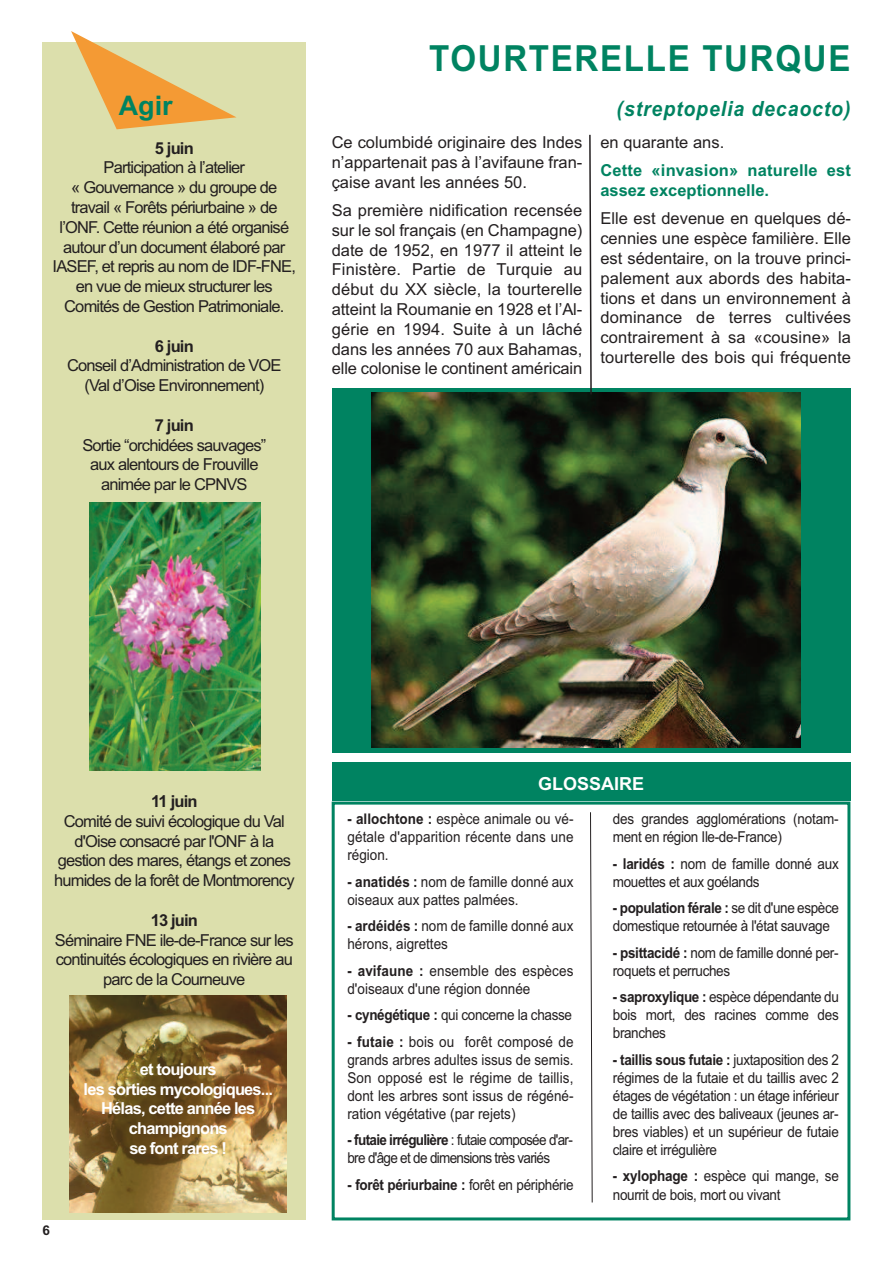
<style>
.page{position:relative;width:893px;height:1263px;background:#fff}
.page>*{position:absolute;margin:0;border:0;box-sizing:border-box;transform-origin:0 0}
.t1{font:700 36px "Arial";letter-spacing:.05em;color:#008361;scale:.92 1}
.t2{font:700 27px "Arial";color:#008361}
.t3{font:italic 700 21px "Arial";letter-spacing:.05em;color:#008361;scale:.92 1}
.t4{font:700 18px "Arial";color:#fff}
.t5{font:16.5px/19.8px "Arial";letter-spacing:-.05em;color:#231f20;text-align:center}
.t6{font:700 16.5px/19.8px "Arial";letter-spacing:-.05em;color:#fff;text-align:center}
.t7{font:700 16.5px/19.8px "Arial";letter-spacing:.01em;color:#008361}
.t8{font:700 16.5px "Arial";letter-spacing:-.05em;color:#231f20}
.t9{font:16.5px "Arial";color:#231f20}
.t10{font:15px/18px "Arial";letter-spacing:-.015em;color:#231f20;scale:.9 1}
.t11{font:15px/18px "Arial";letter-spacing:-.05em;color:#231f20;scale:.9 1}
.t12{font:700 15px "Arial";letter-spacing:-.025em;color:#231f20;scale:.9 1}
.t13{font:700 13.5px "Arial";color:#231f20}
.s1{font-weight:700}
.s2{font-weight:400}
</style>
<div class="page">
<div style="left:43px;top:43px;width:263px;height:1177px;background:#dcdfac"></div>
<img style="left:69px;top:995px;width:218px;height:218px">
<div style="left:332px;top:388px;width:518px;height:365px;background:#008361"></div>
<img style="left:371px;top:392px;width:430px;height:355px">
<div style="left:332px;top:762px;width:518px;height:39px;background:#008361"></div>
<svg style="left:71px;top:31px;width:165px;height:98px"></svg>
<svg style="left:588px;top:134px;width:5px;height:262px"></svg>
<img style="left:89px;top:502px;width:171px;height:268px">
<div style="left:332px;top:801px;width:518px;height:419px;border:3px solid #008361"></div>
<hr style="left:335px;top:1205px;width:505px;height:2px;background:#fff">
<svg style="left:590px;top:812px;width:2px;height:391px"></svg>
<h2 class="t2" style="left:119px;top:89px;width:56px">Agir</h2>
<p class="t8" style="left:155px;top:138px;width:40px">5 juin</p>
<p class="t5" style="left:53px;top:158px;width:245px">Participation à l’atelier<br>« Gouvernance » du groupe de travail « Forêts périurbaine » de l’ONF. Cette réunion a été organisé autour d’un document élaboré par<br>IASEF, et repris au nom de IDF-FNE, en vue de mieux structurer les<br>Comités de Gestion Patrimoniale.</p>
<p class="t8" style="left:155px;top:336px;width:40px">6 juin</p>
<p class="t5" style="left:67px;top:356px;width:216px">Conseil d’Administration de VOE (Val d’Oise Environnement)</p>
<p class="t8" style="left:155px;top:415px;width:40px">7 juin</p>
<p class="t5" style="left:82px;top:435px;width:185px">Sortie “orchidées sauvages” aux alentours de Frouville animée par le CPNVS</p>
<h1 class="t1" style="left:429px;top:38px;width:459px">TOURTERELLE TURQUE</h1>
<p class="t3" style="left:617px;top:97px;width:256px">(streptopelia decaocto)</p>
<p class="t5" style="left:332px;top:132px;width:252px;text-align:justify">Ce columbidé originaire des Indes n’appartenait pas à l’avifaune fran&shy;çaise avant les années 50.</p>
<p class="t5" style="left:332px;top:200px;width:252px;text-align:justify">Sa première nidification recensée sur le sol français (en Champagne) date de 1952, en 1977 il atteint le Finistère. Partie de Turquie au début du XX siècle, la tourterelle atteint la Roumanie en 1928 et l’Al&shy;gérie en 1994. Suite à un lâché dans les années 70 aux Bahamas, elle colonise le continent américain</p>
<p class="t9" style="left:600px;top:133px;width:125px">en quarante ans.</p>
<p class="t7" style="left:600px;top:161px;width:252px">Cette «invasion» naturelle est assez exceptionnelle.</p>
<p class="t5" style="left:600px;top:209px;width:252px;text-align:justify">Elle est devenue en quelques dé&shy;cennies une espèce familière. Elle est sédentaire, on la trouve princi&shy;palement aux abords des habita&shy;tions et dans un environnement à dominance de terres cultivées contrairement à sa «cousine» la tourterelle des bois qui fréquente</p>
<p class="t8" style="left:151px;top:792px;width:48px">11 juin</p>
<p class="t5" style="left:54px;top:811px;width:242px">Comité de suivi écologique du Val d'Oise consacré par l'ONF à la gestion des mares, étangs et zones humides de la forêt de Montmorency</p>
<p class="t8" style="left:151px;top:910px;width:49px">13 juin</p>
<p class="t5" style="left:55px;top:930px;width:240px">Séminaire FNE ile-de-France sur les continuités écologiques en rivière au parc de la Courneuve</p>
<p class="t13" style="left:43px;top:1223px;width:9px">6</p>
<p class="t6" style="left:84px;top:1059px;width:191px">et toujours<br>les sorties mycologiques...<br>Hélas, cette année les champignons<br>se font rares !</p>
<p class="t4" style="left:538px;top:773px;width:108px">GLOSSAIRE</p>
<p class="t10" style="left:347px;top:810px;width:253px;text-align:justify"><span class="s1">- allochtone :</span> espèce animale ou vé&shy;gétale d'apparition récente dans une région.</p>
<p class="t10" style="left:347px;top:872px;width:253px"><span class="s1">- anatidés :</span> nom de famille donné aux oiseaux aux pattes palmées.</p>
<p class="t10" style="left:347px;top:917px;width:253px"><span class="s1">- ardéidés :</span> nom de famille donné aux hérons, aigrettes</p>
<p class="t10" style="left:347px;top:961px;width:253px"><span class="s1">- avifaune :</span> ensemble des espèces d'oiseaux d'une région donnée</p>
<p class="t10" style="left:347px;top:1006px;width:251px"><span class="s1">- cynégétique :</span> qui concerne la chasse</p>
<p class="t10" style="left:347px;top:1032px;width:253px;text-align:justify"><span class="s1">- futaie :</span> bois ou forêt composé de grands arbres adultes issus de semis.<br>Son opposé est le régime de taillis, dont les arbres sont issus de régéné&shy;ration végétative (par rejets)</p>
<p class="t11" style="left:347px;top:1131px;width:252px"><span class="s1">- futaie irrégulière</span> : futaie composée d'ar&shy;bre d'âge et de dimensions très variés</p>
<p class="t12" style="left:347px;top:1176px;width:253px">- forêt périurbaine : <span class="s2">forêt en périphérie</span></p>
<p class="t10" style="left:613px;top:810px;width:252px">des grandes agglomérations (notam&shy;ment en région Ile-de-France)</p>
<p class="t10" style="left:613px;top:854px;width:253px"><span class="s1">- laridés :</span> nom de famille donné aux mouettes et aux goélands</p>
<p class="t10" style="left:613px;top:899px;width:253px"><span class="s1">- population férale :</span> se dit d'une espèce domestique retournée à l'état sauvage</p>
<p class="t10" style="left:613px;top:943px;width:252px"><span class="s1">- psittacidé :</span> nom de famille donné per&shy;roquets et perruches</p>
<p class="t10" style="left:613px;top:988px;width:253px;text-align:justify"><span class="s1">- saproxylique :</span> espèce dépendante du bois mort, des racines comme des branches</p>
<p class="t10" style="left:613px;top:1050px;width:253px;text-align:justify"><span class="s1">- taillis sous futaie :</span> juxtaposition des 2 régimes de la futaie et du taillis avec 2 étages de végétation : un étage inférieur de taillis avec des baliveaux (jeunes ar&shy;bres viables) et un supérieur de futaie claire et irrégulière</p>
<p class="t10" style="left:613px;top:1166px;width:253px;line-height:19px"><span class="s1">- xylophage :</span> espèce qui mange, se nourrit de bois, mort ou vivant</p>
</div>
